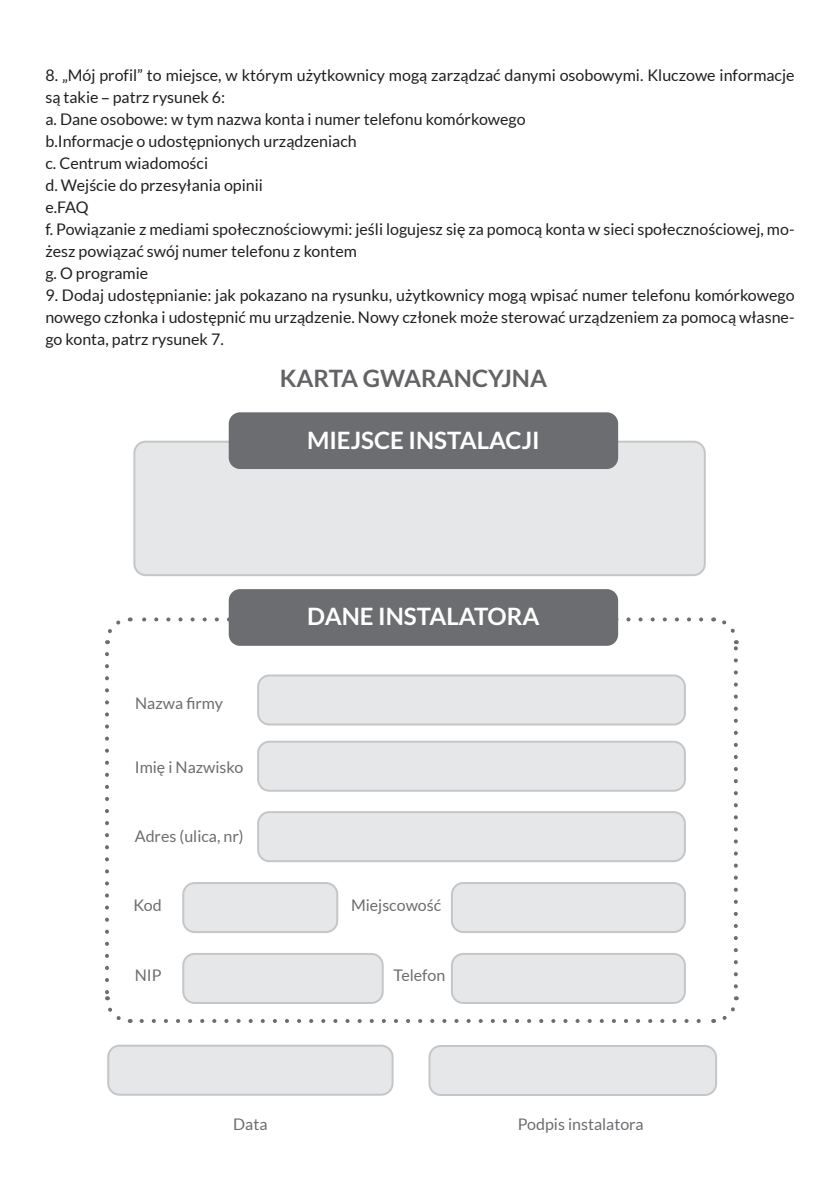
<style>
.page{position:relative;width:840px;height:1191px;background:#fff}
.page>*{position:absolute;margin:0;border:0;box-sizing:border-box;transform-origin:0 0}
.t1{font:700 24px "Lato";color:#fff}
.t2{font:700 24px "Lato";color:#636366}
.t3{font:16px/22px "Lato";color:#231f20}
.t4{font:16px "Lato";color:#6c6d70}
.s1{font-family:"Open Sans"}
</style>
<div class="page">
<svg style="left:141px;top:1019px;width:560px;height:4px"></svg>
<svg style="left:105px;top:620px;width:16px;height:24px"></svg>
<svg style="left:105px;top:654px;width:26px;height:369px"></svg>
<svg style="left:712px;top:996px;width:27px;height:27px"></svg>
<svg style="left:712px;top:617px;width:25px;height:369px"></svg>
<svg style="left:130px;top:617px;width:570px;height:4px"></svg>
<div style="left:134px;top:442px;width:570px;height:133px;background:#e6e7e9;border-radius:11px"></div>
<div style="left:133px;top:441px;width:572px;height:135px;border:2px solid #c5c6c8;border-radius:11px"></div>
<div style="left:228px;top:412px;width:389px;height:57px;background:#6c6d70;border-radius:11px"></div>
<div style="left:228px;top:589px;width:389px;height:57px;background:#6c6d70;border-radius:11px"></div>
<div style="left:258px;top:675px;width:426px;height:49px;background:#e6e7e9;border-radius:11px"></div>
<div style="left:257px;top:674px;width:428px;height:51px;border:2px solid #c5c6c8;border-radius:11px"></div>
<div style="left:258px;top:741px;width:426px;height:49px;background:#e6e7e9;border-radius:11px"></div>
<div style="left:257px;top:740px;width:428px;height:51px;border:2px solid #c5c6c8;border-radius:11px"></div>
<div style="left:258px;top:812px;width:426px;height:49px;background:#e6e7e9;border-radius:11px"></div>
<div style="left:257px;top:811px;width:428px;height:51px;border:2px solid #c5c6c8;border-radius:11px"></div>
<div style="left:183px;top:883px;width:154px;height:49px;background:#e6e7e9;border-radius:11px"></div>
<div style="left:182px;top:882px;width:156px;height:51px;border:2px solid #c5c6c8;border-radius:11px"></div>
<div style="left:451px;top:883px;width:233px;height:49px;background:#e6e7e9;border-radius:11px"></div>
<div style="left:450px;top:882px;width:235px;height:51px;border:2px solid #c5c6c8;border-radius:11px"></div>
<div style="left:183px;top:954px;width:199px;height:49px;background:#e6e7e9;border-radius:11px"></div>
<div style="left:182px;top:953px;width:201px;height:51px;border:2px solid #c5c6c8;border-radius:11px"></div>
<div style="left:451px;top:954px;width:233px;height:49px;background:#e6e7e9;border-radius:11px"></div>
<div style="left:450px;top:953px;width:235px;height:51px;border:2px solid #c5c6c8;border-radius:11px"></div>
<div style="left:108px;top:1045px;width:284px;height:49px;background:#e6e7e9;border-radius:11px"></div>
<div style="left:107px;top:1044px;width:286px;height:51px;border:2px solid #c5c6c8;border-radius:11px"></div>
<div style="left:429px;top:1046px;width:286px;height:49px;background:#e6e7e9;border-radius:11px"></div>
<div style="left:428px;top:1045px;width:288px;height:51px;border:2px solid #c5c6c8;border-radius:11px"></div>
<p class="t3" style="left:45px;top:64px;width:750px">8. „Mój profil” to miejsce, w którym użytkownicy mogą zarządzać danymi osobowymi. Kluczowe informacje są takie <span class="s1">–</span> patrz rysunek 6:<br>a. Dane osobowe: w tym nazwa konta i numer telefonu komórkowego<br>b.Informacje o udostępnionych urządzeniach<br>c. Centrum wiadomości<br>d. Wejście do przesyłania opinii<br>e.FAQ<br>f. Powiązanie z mediami społecznościowymi: jeśli logujesz się za pomocą konta w sieci społecznościowej, mo&shy;żesz powiązać swój numer telefonu z kontem<br>g. O programie</p>
<p class="t3" style="left:45px;top:284px;width:750px;text-align:justify">9. Dodaj udostępnianie: jak pokazano na rysunku, użytkownicy mogą wpisać numer telefonu komórkowego nowego członka i udostępnić mu urządzenie. Nowy członek może sterować urządzeniem za pomocą własne&shy;go konta, patrz rysunek 7.</p>
<h1 class="t2" style="left:279px;top:364px;width:269px">KARTA GWARANCYJNA</h1>
<h1 class="t1" style="left:307px;top:426px;width:234px">MIEJSCE INSTALACJI</h1>
<p class="t4" style="left:135px;top:694px;width:89px">Nazwa firmy</p>
<p class="t4" style="left:135px;top:758px;width:110px">Imię i Nazwisko</p>
<p class="t4" style="left:135px;top:827px;width:110px">Adres (ulica, nr)</p>
<h1 class="t1" style="left:307px;top:603px;width:233px">DANE INSTALATORA</h1>
<p class="t4" style="left:133px;top:895px;width:30px">Kod</p>
<p class="t4" style="left:351px;top:895px;width:92px">Miejscowość</p>
<p class="t4" style="left:135px;top:966px;width:28px">NIP</p>
<p class="t4" style="left:393px;top:966px;width:53px">Telefon</p>
<p class="t4" style="left:233px;top:1114px;width:36px">Data</p>
<p class="t4" style="left:517px;top:1114px;width:127px">Podpis instalatora</p>
</div>
